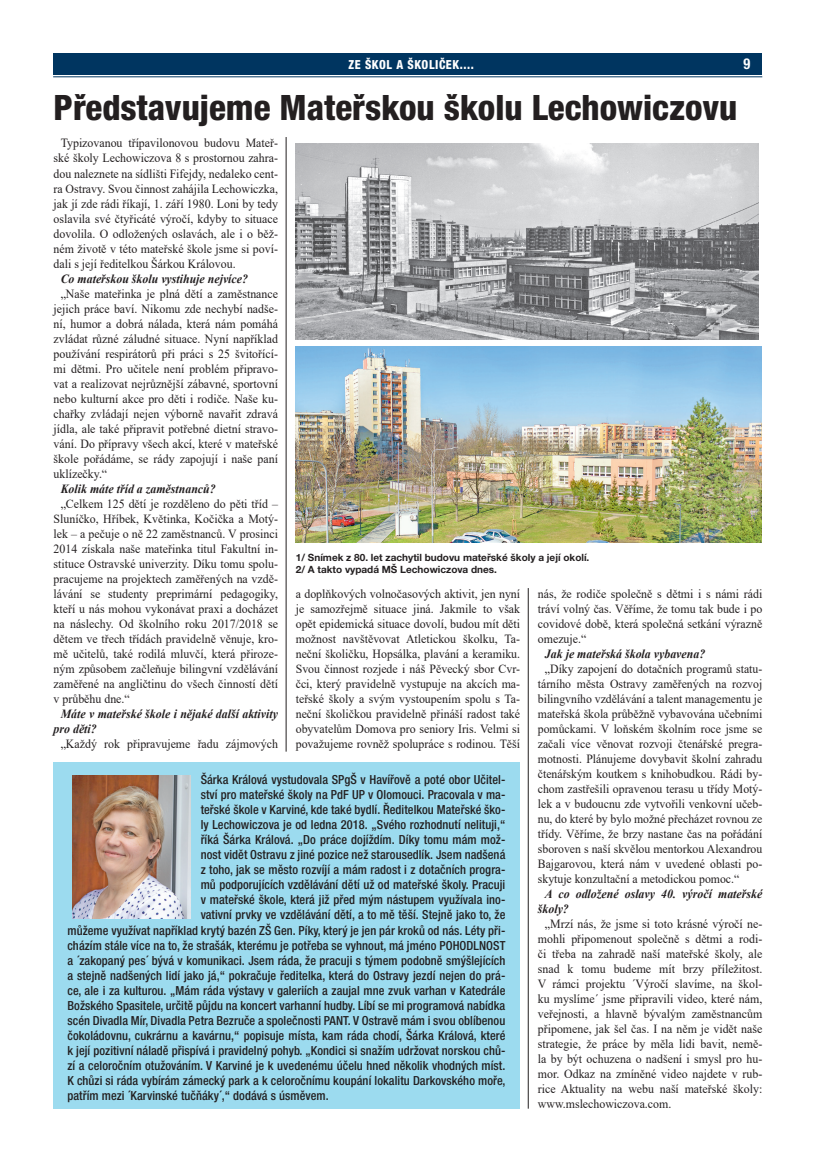
<style>
.page{position:relative;width:815px;height:1170px;background:#fff}
.page>*{position:absolute;margin:0;border:0;box-sizing:border-box;transform-origin:0 0}
.t1{font:800 condensed 35px "Helvetica Neue LT Pro";color:#231f20}
.t2{font:700 condensed 15px "Helvetica Neue LT Pro";color:#fff;scale:.95 1}
.t3{font:12.5px/15px "Times New Roman";color:#231f20;text-align:justify;scale:.95 1}
.t4{font:500 condensed 12.5px "Helvetica Neue LT Pro";letter-spacing:.005em;color:#231f20}
.t5{font:12.5px/15px "Times New Roman";color:#231f20;text-align:justify;scale:.94 1}
.t6{font:italic 700 12.5px/15px "Times New Roman";color:#231f20;scale:.95 1}
.t7{font:800 condensed 12.5px "Helvetica Neue LT Pro";letter-spacing:.05em;color:#fff;scale:.95 1}
.t8{font:700 10px/12px "Helvetica Neue LT Pro";color:#231f20}
</style>
<div class="page">
<div style="left:53px;top:53px;width:709px;height:21px;background:#003560"></div>
<hr style="left:53px;top:76px;width:709px;height:1px;background:#003560">
<hr style="left:286px;top:137px;width:1px;height:614px;background:#231f20">
<hr style="left:528px;top:588px;width:1px;height:520px;background:#231f20">
<img style="left:295px;top:144px;width:464px;height:195px">
<img style="left:295px;top:346px;width:466px;height:196px">
<div style="left:54px;top:762px;width:466px;height:346px;background:#9cdbef"></div>
<img style="left:73px;top:775px;width:117px;height:143px">
<p class="t7" style="left:348px;top:57px;width:134px">ZE ŠKOL A ŠKOLIČEK....</p>
<p class="t2" style="left:743px;top:55px;width:9px">9</p>
<h1 class="t1" style="left:54px;top:86px;width:685px">Představujeme Mateřskou školu Lechowiczovu</h1>
<p class="t3" style="left:54px;top:135px;width:238px;text-indent:7px">Typizovanou třípavilonovou budovu Mateř&shy;ské školy Lechowiczova 8 s prostornou zahra&shy;dou naleznete na sídlišti Fifejdy, nedaleko cent&shy;ra Ostravy. Svou činnost zahájila Lechowiczka, jak jí zde rádi říkají, 1. září 1980. Loni by tedy oslavila své čtyřicáté výročí, kdyby to situace dovolila. O odložených oslavách, ale i o běž&shy;ném životě v této mateřské škole jsme si poví&shy;dali s její ředitelkou Šárkou Královou.</p>
<p class="t6" style="left:61px;top:270px;width:199px">Co mateřskou školu vystihuje nejvíce?</p>
<p class="t3" style="left:54px;top:285px;width:238px;text-indent:7px">„Naše mateřinka je plná dětí a zaměstnance jejich práce baví. Nikomu zde nechybí nadše&shy;ní, humor a dobrá nálada, která nám pomáhá zvládat různé záludné situace. Nyní například používání respirátorů při práci s 25 švitořící&shy;mi dětmi. Pro učitele není problém připravo&shy;vat a realizovat nejrůznější zábavné, sportovní nebo kulturní akce pro děti i rodiče. Naše ku&shy;chařky zvládají nejen výborně navařit zdravá jídla, ale také připravit potřebné dietní stravo&shy;vání. Do přípravy všech akcí, které v mateřské škole pořádáme, se rády zapojují i naše paní uklízečky.“</p>
<p class="t6" style="left:61px;top:480px;width:165px">Kolik máte tříd a zaměstnanců?</p>
<p class="t3" style="left:54px;top:495px;width:238px;text-indent:7px">„Celkem 125 dětí je rozděleno do pěti tříd – Sluníčko, Hříbek, Květinka, Kočička a Motý&shy;lek – a pečuje o ně 22 zaměstnanců. V prosinci 2014 získala naše mateřinka titul Fakultní in&shy;stituce Ostravské univerzity. Díku tomu spolu&shy;pracujeme na projektech zaměřených na vzdě&shy;lávání se studenty preprimární pedagogiky, kteří u nás mohou vykonávat praxi a docházet na náslechy. Od školního roku 2017/2018 se dětem ve třech třídách pravidelně věnuje, kro&shy;mě učitelů, také rodilá mluvčí, která přiroze&shy;ným způsobem začleňuje bilingvní vzdělávání zaměřené na angličtinu do všech činností dětí v průběhu dne.“</p>
<p class="t6" style="left:54px;top:705px;width:238px;text-indent:7px">Máte v mateřské škole i nějaké další aktivity pro děti?</p>
<p class="t3" style="left:61px;top:735px;width:230px">„Každý rok připravujeme řadu zájmových</p>
<p class="t8" style="left:296px;top:551px;width:295px">1/ Snímek z 80. let zachytil budovu mateřské školy a její okolí.<br>2/ A takto vypadá MŠ Lechowiczova dnes.</p>
<p class="t3" style="left:296px;top:585px;width:238px">a doplňkových volnočasových aktivit, jen nyní je samozřejmě situace jiná. Jakmile to však opět epidemická situace dovolí, budou mít děti možnost navštěvovat Atletickou školku, Ta&shy;neční školičku, Hopsálka, plavání a keramiku.<br>Svou činnost rozjede i náš Pěvecký sbor Cvr&shy;čci, který pravidelně vystupuje na akcích ma&shy;teřské školy a svým vystoupením spolu s Ta&shy;neční školičkou pravidelně přináší radost také obyvatelům Domova pro seniory Iris. Velmi si považujeme rovněž spolupráce s rodinou. Těší</p>
<p class="t3" style="left:538px;top:585px;width:238px">nás, že rodiče společně s dětmi i s námi rádi tráví volný čas. Věříme, že tomu tak bude i po covidové době, která společná setkání výrazně omezuje.“</p>
<p class="t6" style="left:545px;top:645px;width:170px">Jak je mateřská škola vybavena?</p>
<p class="t5" style="left:538px;top:660px;width:240px;text-indent:7px">„Díky zapojení do dotačních programů statu&shy;tárního města Ostravy zaměřených na rozvoj bilingvního vzdělávání a talent managementu je mateřská škola průběžně vybavována učebními pomůckami. V loňském školním roce jsme se začali více věnovat rozvoji čtenářské pregra&shy;motnosti. Plánujeme dovybavit školní zahradu čtenářským koutkem s knihobudkou. Rádi by&shy;chom zastřešili opravenou terasu u třídy Motý&shy;lek a v budoucnu zde vytvořili venkovní učeb&shy;nu, do které by bylo možné přecházet rovnou ze třídy. Věříme, že brzy nastane čas na pořádání sboroven s naší skvělou mentorkou Alexandrou Bajgarovou, která nám v uvedené oblasti po&shy;skytuje konzultační a metodickou pomoc.“</p>
<p class="t6" style="left:538px;top:885px;width:238px;text-indent:7px">A co odložené oslavy 40. výročí mateřské školy?</p>
<p class="t3" style="left:538px;top:915px;width:238px;text-indent:7px">„Mrzí nás, že jsme si toto krásné výročí ne&shy;mohli připomenout společně s dětmi a rodi&shy;či třeba na zahradě naší mateřské školy, ale snad k tomu budeme mít brzy příležitost.<br>V rámci projektu ´Výročí slavíme, na škol&shy;ku myslíme´ jsme připravili video, které nám, veřejnosti, a hlavně bývalým zaměstnancům připomene, jak šel čas. I na něm je vidět naše strategie, že práce by měla lidi bavit, nemě&shy;la by být ochuzena o nadšení i smysl pro hu&shy;mor. Odkaz na zmíněné video najdete v rub&shy;rice Aktuality na webu naší mateřské školy: www.mslechowiczova.com.</p>
<p class="t4" style="left:201px;top:771px;width:306px">Šárka Králová vystudovala SPgŠ v Havířově a poté obor Učitel-</p>
<p class="t4" style="left:201px;top:786px;width:306px">ství pro mateřské školy na PdF UP v Olomouci. Pracovala v ma-</p>
<p class="t4" style="left:201px;top:801px;width:306px">teřské škole v Karviné, kde také bydlí. Ředitelkou Mateřské ško-</p>
<p class="t4" style="left:201px;top:816px;width:306px">ly Lechowiczova je od ledna 2018. „Svého rozhodnutí nelituji,“</p>
<p class="t4" style="left:201px;top:831px;width:306px">říká Šárka Králová. „Do práce dojíždím. Díky tomu mám mož-</p>
<p class="t4" style="left:201px;top:846px;width:306px">nost vidět Ostravu z jiné pozice než starousedlík. Jsem nadšená</p>
<p class="t4" style="left:201px;top:861px;width:306px">z toho, jak se město rozvíjí a mám radost i z dotačních progra-</p>
<p class="t4" style="left:201px;top:876px;width:306px">mů podporujících vzdělávání dětí už od mateřské školy. Pracuji</p>
<p class="t4" style="left:201px;top:891px;width:306px">v mateřské škole, která již před mým nástupem využívala ino-</p>
<p class="t4" style="left:201px;top:906px;width:306px">vativní prvky ve vzdělávání dětí, a to mě těší. Stejně jako to, že</p>
<p class="t4" style="left:68px;top:922px;width:439px">můžeme využívat například krytý bazén ZŠ Gen. Píky, který je jen pár kroků od nás. Léty při-</p>
<p class="t4" style="left:68px;top:937px;width:439px">cházím stále více na to, že strašák, kterému je potřeba se vyhnout, má jméno POHODLNOST</p>
<p class="t4" style="left:68px;top:952px;width:439px">a ´zakopaný pes´ bývá v komunikaci. Jsem ráda, že pracuji s týmem podobně smýšlejících</p>
<p class="t4" style="left:68px;top:967px;width:439px">a stejně nadšených lidí jako já,“ pokračuje ředitelka, která do Ostravy jezdí nejen do prá-</p>
<p class="t4" style="left:68px;top:982px;width:439px">ce, ale i za kulturou. „Mám ráda výstavy v galeriích a zaujal mne zvuk varhan v Katedrále</p>
<p class="t4" style="left:68px;top:997px;width:439px">Božského Spasitele, určitě půjdu na koncert varhanní hudby. Líbí se mi programová nabídka</p>
<p class="t4" style="left:68px;top:1012px;width:439px">scén Divadla Mír, Divadla Petra Bezruče a společnosti PANT. V Ostravě mám i svou oblíbenou</p>
<p class="t4" style="left:68px;top:1027px;width:439px">čokoládovnu, cukrárnu a kavárnu,“ popisuje místa, kam ráda chodí, Šárka Králová, které</p>
<p class="t4" style="left:68px;top:1042px;width:439px">k její pozitivní náladě přispívá i pravidelný pohyb. „Kondici si snažím udržovat norskou chů-</p>
<p class="t4" style="left:68px;top:1057px;width:439px">zí a celoročním otužováním. V Karviné je k uvedenému účelu hned několik vhodných míst.</p>
<p class="t4" style="left:68px;top:1072px;width:439px">K chůzi si ráda vybírám zámecký park a k celoročnímu koupání lokalitu Darkovského moře,</p>
<p class="t4" style="left:68px;top:1087px;width:263px">patřím mezi ´Karvinské tučňáky´,“ dodává s úsměvem.</p>
</div>
